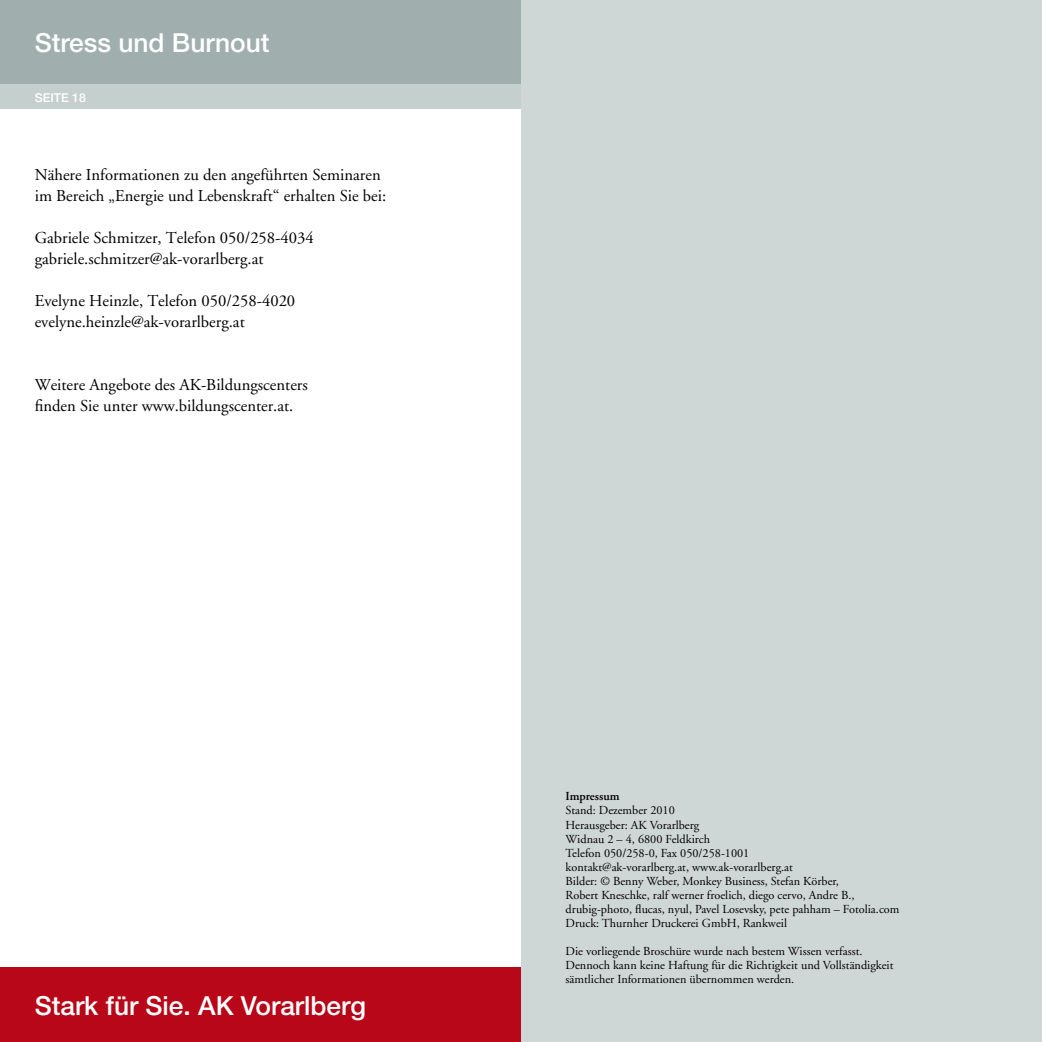
<style>
.page{position:relative;width:1042px;height:1042px;background:#fff}
.page>*{position:absolute;margin:0;border:0;box-sizing:border-box;transform-origin:0 0}
.t1{font:500 26.25px "Helvetica Neue LT";color:#fff}
.t2{font:16.62px/21px "Adobe Garamond";color:#000}
.t3{font:12.25px/14px "Adobe Garamond";color:#000}
.t4{font:600 12.25px "Adobe Garamond";color:#000}
.t5{font:500 12.25px "Helvetica Neue LT";color:#fff}
</style>
<div class="page">
<div style="left:0;top:0;width:521px;height:84px;background:#a0afae"></div>
<div style="left:0;top:84px;width:521px;height:25px;background:#c5cfce"></div>
<div style="left:0;top:967px;width:521px;height:75px;background:#b80718"></div>
<div style="left:521px;top:0;width:521px;height:1042px;background:#cfd7d6"></div>
<h1 class="t1" style="left:35px;top:27px;width:236px">Stress und Burnout</h1>
<p class="t5" style="left:35px;top:90px;width:53px">SEITE 18</p>
<h2 class="t2" style="left:35px;top:164px;width:353px">Nähere Informationen zu den angeführten Seminaren im Bereich „Energie und Lebenskraft“ erhalten Sie bei:</h2>
<h2 class="t2" style="left:35px;top:227px;width:281px">Gabriele Schmitzer, Telefon 050/258-4034 gabriele.schmitzer@ak-vorarlberg.at</h2>
<h2 class="t2" style="left:35px;top:290px;width:262px">Evelyne Heinzle, Telefon 050/258-4020 evelyne.heinzle@ak-vorarlberg.at</h2>
<h2 class="t2" style="left:35px;top:374px;width:275px">Weitere Angebote des AK-Bildungscenters finden Sie unter www.bildungscenter.at.</h2>
<h1 class="t1" style="left:35px;top:990px;width:333px">Stark für Sie. AK Vorarlberg</h1>
<p class="t4" style="left:566px;top:789px;width:55px">Impressum</p>
<p class="t3" style="left:566px;top:803px;width:335px">Stand: Dezember 2010<br>Herausgeber: AK Vorarlberg<br>Widnau 2 – 4, 6800 Feldkirch<br>Telefon 050/258-0, Fax 050/258-1001<br>kontakt@ak-vorarlberg.at, www.ak-vorarlberg.at<br>Bilder: © Benny Weber, Monkey Business, Stefan Körber,<br>Robert Kneschke, ralf werner froelich, diego cervo, Andre B., drubig-photo, flucas, nyul, Pavel Losevsky, pete pahham – Fotolia.com Druck: Thurnher Druckerei GmbH, Rankweil</p>
<p class="t3" style="left:566px;top:943px;width:329px">Die vorliegende Broschüre wurde nach bestem Wissen verfasst.<br>Dennoch kann keine Haftung für die Richtigkeit und Vollständigkeit sämtlicher Informationen übernommen werden.</p>
</div>
